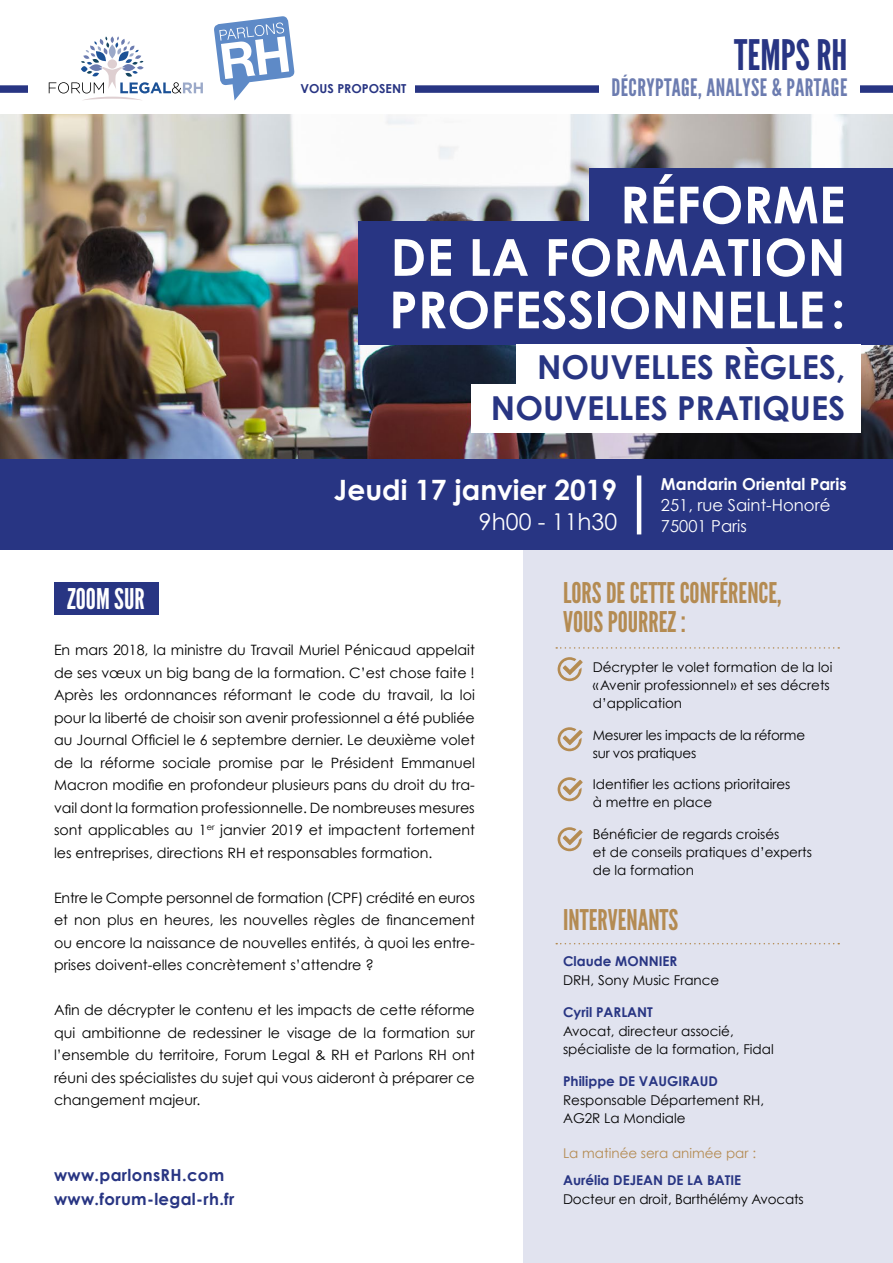
<style>
.page{position:relative;width:893px;height:1263px;background:#fff}
.page>*{position:absolute;margin:0;border:0;box-sizing:border-box;transform-origin:0 0}
.t1{font:700 51px/52.5px "Century Gothic";color:#fff;text-align:justify}
.t2{font:42px "League Gothic";color:#283583}
.t3{font:700 33px/40.5px "Century Gothic";color:#283583;text-align:right}
.t4{font:28.5px/28.5px "League Gothic";color:#b48b52}
.t5{font:28.5px "League Gothic";color:#fff}
.t6{font:700 28.05px "Century Gothic";color:#fff}
.t7{font:24px "League Gothic";letter-spacing:.02em;color:#6c7cb0}
.t8{font:23.1px "Century Gothic";color:#fff}
.t9{font:700 16.5px/24px "Century Gothic";letter-spacing:.02em;color:#283583}
.t10{font:16.5px/21px "Century Gothic";color:#fff}
.t11{font:700 16.5px "Century Gothic";color:#fff}
.t12{font:14.25px/22.5px "Century Gothic";color:#000;text-align:justify}
.t13{font:13.5px/18px "Century Gothic";color:#000}
.t14{font:700 13.5px "Century Gothic";color:#283583}
.t15{font:13.5px/18px "Century Gothic";letter-spacing:-.02em;color:#000}
.t16{font:13.5px "Century Gothic";color:#b48b52}
.t17{font:700 12.3px "Century Gothic";color:#283583}
</style>
<div class="page">
<div style="left:523px;top:549px;width:370px;height:714px;background:#e1e3ef"></div>
<img style="left:0;top:115px;width:893px;height:344px">
<div style="left:589px;top:168px;width:304px;height:64px;background:#283583"></div>
<div style="left:358px;top:221px;width:535px;height:123px;background:#283583"></div>
<div style="left:516px;top:344px;width:345px;height:49px;background:#fff"></div>
<div style="left:472px;top:384px;width:389px;height:49px;background:#fff"></div>
<div style="left:0;top:459px;width:893px;height:90px;background:#283583"></div>
<svg style="left:556px;top:647px;width:283px;height:2px"></svg>
<svg style="left:558px;top:657px;width:25px;height:24px"></svg>
<svg style="left:558px;top:727px;width:25px;height:24px"></svg>
<svg style="left:558px;top:777px;width:25px;height:24px"></svg>
<svg style="left:558px;top:827px;width:25px;height:24px"></svg>
<div style="left:54px;top:582px;width:105px;height:32px;background:#283583"></div>
<svg style="left:556px;top:943px;width:283px;height:1px"></svg>
<div style="left:0;top:85px;width:893px;height:8px;background:#283583"></div>
<div style="left:28px;top:5px;width:205px;height:99px;background:#fff"></div>
<hr style="left:637px;top:475px;width:4px;height:59px;background:#fff">
<svg style="left:49px;top:36px;width:154px;height:64px"></svg>
<svg style="left:214px;top:16px;width:81px;height:85px"></svg>
<div style="left:292px;top:78px;width:123px;height:21px;background:#fff"></div>
<div style="left:600px;top:16px;width:260px;height:93px;background:#fff"></div>
<p class="t17" style="left:300px;top:81px;width:107px">VOUS PROPOSENT</p>
<h2 class="t2" style="left:734px;top:30px;width:115px">TEMPS RH</h2>
<h3 class="t7" style="left:611px;top:73px;width:238px">DÉCRYPTAGE, ANALYSE &amp; PARTAGE</h3>
<h1 class="t1" style="left:389px;top:177px;width:458px;text-indent:231px">RÉFORME DE LA FORMATION PROFESSIONNELLE:</h1>
<h3 class="t3" style="left:491px;top:346px;width:356px">NOUVELLES RÈGLES,<br>NOUVELLES PRATIQUES</h3>
<h3 class="t6" style="left:334px;top:472px;width:285px">Jeudi 17 janvier 2019</h3>
<h3 class="t8" style="left:479px;top:508px;width:140px">9h00 - 11h30</h3>
<p class="t11" style="left:661px;top:474px;width:187px">Mandarin Oriental Paris</p>
<p class="t10" style="left:661px;top:495px;width:171px">251, rue Saint-Honoré<br>75001 Paris</p>
<h3 class="t5" style="left:67px;top:581px;width:79px">ZOOM SUR</h3>
<p class="t12" style="left:54px;top:638px;width:422px">En mars 2018, la ministre du Travail Muriel Pénicaud appelait de ses vœux un big bang de la formation. C’est chose faite !<br>Après les ordonnances réformant le code du travail, la loi pour la liberté de choisir son avenir professionnel a été publiée au Journal Officiel le 6 septembre dernier. Le deuxième volet de la réforme sociale promise par le Président Emmanuel Macron modifie en profondeur plusieurs pans du droit du tra&shy;vail dont la formation professionnelle. De nombreuses mesures sont applicables au 1<sup>er</sup> janvier 2019 et impactent fortement les entreprises, directions RH et responsables formation.</p>
<p class="t12" style="left:54px;top:886px;width:422px">Entre le Compte personnel de formation (CPF) crédité en euros et non plus en heures, les nouvelles règles de financement ou encore la naissance de nouvelles entités, à quoi les entre&shy;prises doivent-elles concrètement s’attendre ?</p>
<p class="t12" style="left:54px;top:998px;width:422px">Afin de décrypter le contenu et les impacts de cette réforme qui ambitionne de redessiner le visage de la formation sur l’ensemble du territoire, Forum Legal &amp; RH et Parlons RH ont réuni des spécialistes du sujet qui vous aideront à préparer ce changement majeur.</p>
<p class="t9" style="left:54px;top:1163px;width:182px">www.parlonsRH.com www.forum-legal-rh.fr</p>
<h3 class="t4" style="left:563px;top:579px;width:220px">LORS DE CETTE CONFÉRENCE,<br>VOUS POURREZ :</h3>
<p class="t13" style="left:593px;top:658px;width:241px">Décrypter le volet formation de la loi «Avenir professionnel » et ses décrets d’application</p>
<p class="t15" style="left:593px;top:726px;width:214px">Mesurer les impacts de la réforme sur vos pratiques</p>
<p class="t13" style="left:593px;top:775px;width:199px">Identifier les actions prioritaires à mettre en place</p>
<p class="t13" style="left:593px;top:825px;width:221px">Bénéficier de regards croisés<br>et de conseils pratiques d’experts de la formation</p>
<h3 class="t4" style="left:563px;top:906px;width:117px">INTERVENANTS</h3>
<p class="t14" style="left:563px;top:952px;width:116px">Claude MONNIER</p>
<p class="t13" style="left:563px;top:971px;width:158px">DRH, Sony Music France</p>
<p class="t14" style="left:563px;top:1003px;width:91px">Cyril PARLANT</p>
<p class="t13" style="left:563px;top:1022px;width:212px">Avocat, directeur associé, spécialiste de la formation, Fidal</p>
<p class="t14" style="left:563px;top:1072px;width:156px">Philippe DE VAUGIRAUD</p>
<p class="t13" style="left:563px;top:1091px;width:203px">Responsable Département RH,<br>AG2R La Mondiale</p>
<p class="t16" style="left:563px;top:1145px;width:194px">La matinée sera animée par :</p>
<p class="t14" style="left:563px;top:1171px;width:180px">Aurélia DEJEAN DE LA BATIE</p>
<p class="t13" style="left:563px;top:1190px;width:242px">Docteur en droit, Barthélémy Avocats</p>
</div>
